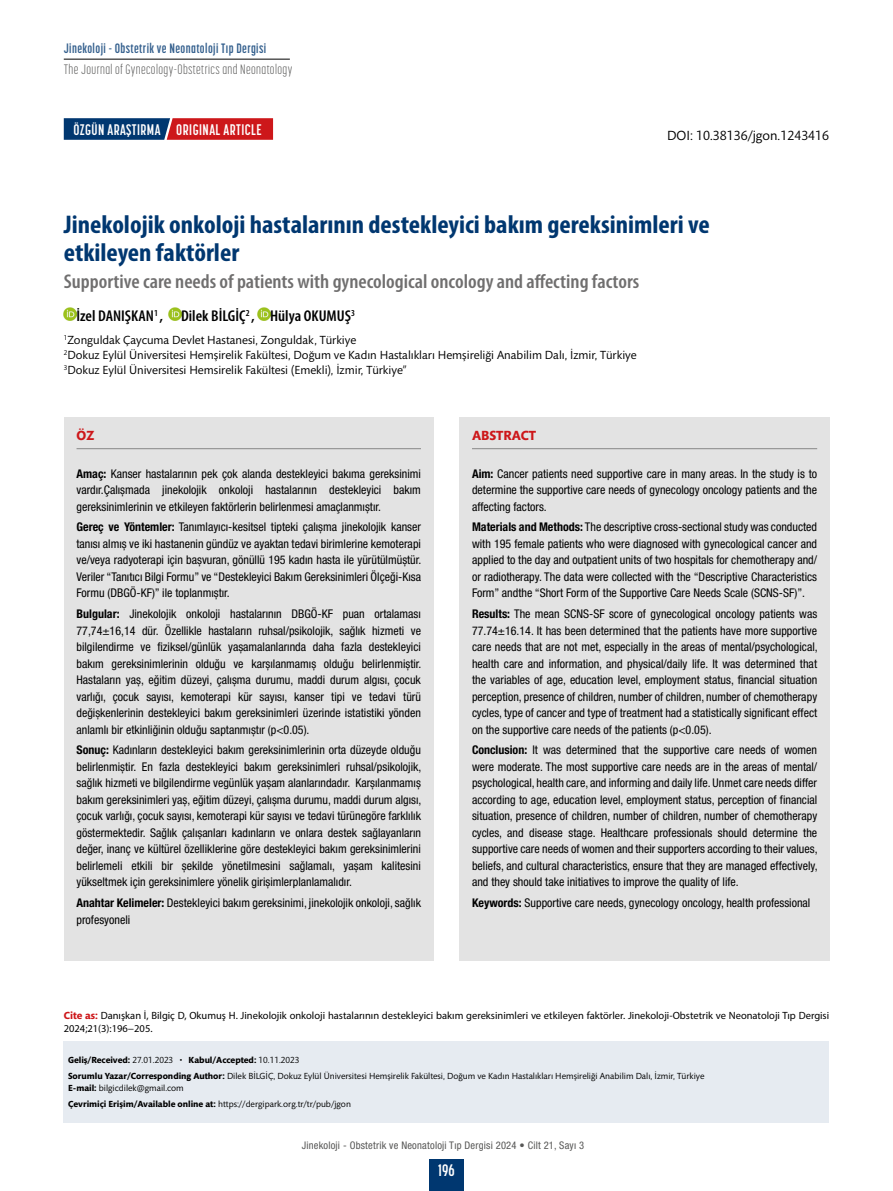
<style>
.page{position:relative;width:893px;height:1191px;background:#fff}
.page>*{position:absolute;margin:0;border:0;box-sizing:border-box;transform-origin:0 0}
.t1{font:700 condensed 25.65px/28.5px "Myriad Pro";color:#003770;scale:1.05 1}
.t2{font:600 condensed 19.95px "Myriad Pro";color:#706f6f;scale:1.05 1}
.t3{font:700 16.5px "Korolev Compressed";color:#fff}
.t4{font:600 condensed 15.6px "Myriad Pro";color:#000;scale:1.05 1}
.t5{font:700 15.15px "Korolev Compressed";letter-spacing:.03em;color:#fff}
.t6{font:300 13.5px "Korolev Compressed";letter-spacing:.03em;color:#575756}
.t7{font:700 13.5px "Korolev Compressed";letter-spacing:.03em;color:#335f8d}
.t8{font:13.5px "Mundo Sans Std";color:#000}
.t9{font:700 13.5px "Mundo Sans Std";color:#cd171a}
.t10{font:condensed 12px/16.5px "Helvetica Neue LT Pro";color:#000;text-align:justify}
.t11{font:12px/15px "Mundo Sans Std";color:#000}
.t12{font:10.5px/13.5px "Myriad Pro";color:#000}
.t13{font:condensed 10.5px "Helvetica Neue LT Pro";letter-spacing:.02em;color:#575756}
.t14{font:9px/16.2px "Mundo Sans Std";color:#000}
.s1{font-weight:700}
.s2{font-family:"Mundo Sans Std";font-weight:700;color:#cd171a}
</style>
<div class="page">
<div style="left:429px;top:1159px;width:34px;height:32px;background:#003770"></div>
<hr style="left:64px;top:59px;width:226px;height:1px;background:#000">
<svg style="left:64px;top:118px;width:209px;height:22px;background:#6b2d4a"></svg>
<div style="left:64px;top:1040px;width:765px;height:82px;background:#e6ebf1"></div>
<div style="left:64px;top:417px;width:370px;height:544px;background:#e3e3e3"></div>
<hr style="left:77px;top:448px;width:344px;height:1px;background:#878787">
<div style="left:459px;top:417px;width:371px;height:544px;background:#e3e3e3"></div>
<hr style="left:472px;top:448px;width:345px;height:1px;background:#878787">
<svg style="left:64px;top:308px;width:13px;height:13px"></svg>
<svg style="left:168px;top:308px;width:13px;height:13px"></svg>
<svg style="left:257px;top:308px;width:13px;height:13px"></svg>
<p class="t7" style="left:64px;top:41px;width:204px">Jinekoloji - Obstetrik ve Neonatoloji Tıp Dergisi</p>
<p class="t6" style="left:64px;top:62px;width:230px">The Journal of Gynecology-Obstetrics and Neonatology</p>
<p class="t5" style="left:73px;top:121px;width:190px">ÖZGÜN ARAŞTIRMA ORIGINAL ARTICLE</p>
<p class="t8" style="left:667px;top:128px;width:164px">DOI: 10.38136/jgon.1243416</p>
<h1 class="t1" style="left:64px;top:210px;width:617px">Jinekolojik onkoloji hastalarının destekleyici bakım gereksinimleri ve etkileyen faktörler</h1>
<h2 class="t2" style="left:64px;top:271px;width:550px">Supportive care needs of patients with gynecological oncology and affecting factors</h2>
<h3 class="t4" style="left:77px;top:307px;width:267px">İzel DANIŞKAN<sup>1</sup> , Dilek BİLGİÇ<sup>2</sup> , Hülya OKUMUŞ<sup>3</sup></h3>
<p class="t11" style="left:64px;top:333px;width:574px"><sup>1</sup>Zonguldak Çaycuma Devlet Hastanesi, Zonguldak, Türkiye<br><sup>2</sup>Dokuz Eylül Üniversitesi Hemşirelik Fakültesi, Doğum ve Kadın Hastalıkları Hemşireliği Anabilim Dalı, İzmir, Türkiye<br><sup>3</sup>Dokuz Eylül Üniversitesi Hemsirelik Fakültesi (Emekli), İzmir, Türkiye”</p>
<p class="t9" style="left:77px;top:428px;width:19px">ÖZ</p>
<p class="t10" style="left:77px;top:465px;width:346px"><span class="s1">Amaç:</span> Kanser hastalarının pek çok alanda destekleyici bakıma gereksinimi vardır.Çalışmada jinekolojik onkoloji hastalarının destekleyici bakım gereksinimlerinin ve etkileyen faktörlerin belirlenmesi amaçlanmıştır.</p>
<p class="t10" style="left:77px;top:519px;width:346px"><span class="s1">Gereç ve Yöntemler:</span> Tanımlayıcı-kesitsel tipteki çalışma jinekolojik kanser tanısı almış ve iki hastanenin gündüz ve ayaktan tedavi birimlerine kemoterapi ve/veya radyoterapi için başvuran, gönüllü 195 kadın hasta ile yürütülmüştür.<br>Veriler “Tanıtıcı Bilgi Formu” ve “Destekleyici Bakım Gereksinimleri Ölçeği-Kısa Formu (DBGÖ-KF)” ile toplanmıştır.</p>
<p class="t10" style="left:77px;top:605px;width:346px"><span class="s1">Bulgular:</span> Jinekolojik onkoloji hastalarının DBGÖ-KF puan ortalaması 77,74±16,14 dür. Özellikle hastaların ruhsal/psikolojik, sağlık hizmeti ve bilgilendirme ve fiziksel/günlük yaşamalanlarında daha fazla destekleyici bakım gereksinimlerinin olduğu ve karşılanmamış olduğu belirlenmiştir.<br>Hastaların yaş, eğitim düzeyi, çalışma durumu, maddi durum algısı, çocuk varlığı, çocuk sayısı, kemoterapi kür sayısı, kanser tipi ve tedavi türü değişkenlerinin destekleyici bakım gereksinimleri üzerinde istatistiki yönden anlamlı bir etkinliğinin olduğu saptanmıştır (p&lt;0.05).</p>
<p class="t10" style="left:77px;top:742px;width:346px"><span class="s1">Sonuç:</span> Kadınların destekleyici bakım gereksinimlerinin orta düzeyde olduğu belirlenmiştir. En fazla destekleyici bakım gereksinimleri ruhsal/psikolojik, sağlık hizmeti ve bilgilendirme vegünlük yaşam alanlarındadır. Karşılanmamış bakım gereksinimleri yaş, eğitim düzeyi, çalışma durumu, maddi durum algısı, çocuk varlığı, çocuk sayısı, kemoterapi kür sayısı ve tedavi türünegöre farklılık göstermektedir. Sağlık çalışanları kadınların ve onlara destek sağlayanların değer, inanç ve kültürel özelliklerine göre destekleyici bakım gereksinimlerini belirlemeli etkili bir şekilde yönetilmesini sağlamalı, yaşam kalitesini yükseltmek için gereksinimlere yönelik girişimlerplanlamalıdır.</p>
<p class="t10" style="left:77px;top:894px;width:346px"><span class="s1">Anahtar Kelimeler:</span> Destekleyici bakım gereksinimi, jinekolojik onkoloji, sağlık profesyoneli</p>
<p class="t9" style="left:472px;top:428px;width:66px">ABSTRACT</p>
<p class="t10" style="left:472px;top:465px;width:347px"><span class="s1">Aim:</span> Cancer patients need supportive care in many areas. In the study is to determine the supportive care needs of gynecology oncology patients and the affecting factors.</p>
<p class="t10" style="left:472px;top:519px;width:347px"><span class="s1">Materials and Methods:</span> The descriptive cross-sectional study was conducted with 195 female patients who were diagnosed with gynecological cancer and applied to the day and outpatient units of two hospitals for chemotherapy and/ or radiotherapy. The data were collected with the “Descriptive Characteristics Form” andthe “Short Form of the Supportive Care Needs Scale (SCNS-SF)”.</p>
<p class="t10" style="left:472px;top:605px;width:347px"><span class="s1">Results:</span> The mean SCNS-SF score of gynecological oncology patients was 77.74±16.14. It has been determined that the patients have more supportive care needs that are not met, especially in the areas of mental/psychological, health care and information, and physical/daily life. It was determined that the variables of age, education level, employment status, financial situation perception, presence of children, number of children, number of chemotherapy cycles, type of cancer and type of treatment had a statistically significant effect on the supportive care needs of the patients (p&lt;0.05).</p>
<p class="t10" style="left:472px;top:742px;width:347px"><span class="s1">Conclusion:</span> It was determined that the supportive care needs of women were moderate. The most supportive care needs are in the areas of mental/ psychological, health care, and informing and daily life. Unmet care needs differ according to age, education level, employment status, perception of financial situation, presence of children, number of children, number of chemotherapy cycles, and disease stage. Healthcare professionals should determine the supportive care needs of women and their supporters according to their values, beliefs, and cultural characteristics, ensure that they are managed effectively, and they should take initiatives to improve the quality of life.</p>
<p class="t10" style="left:472px;top:894px;width:340px"><span class="s1">Keywords:</span> Supportive care needs, gynecology oncology, health professional</p>
<p class="t12" style="left:64px;top:1008px;width:767px"><span class="s2">Cite as:</span> Danışkan İ, Bilgiç D, Okumuş H. Jinekolojik onkoloji hastalarının destekleyici bakım gereksinimleri ve etkileyen faktörler. Jinekoloji-Obstetrik ve Neonatoloji Tıp Dergisi<br>2024;21(3):196−205.</p>
<p class="t14" style="left:68px;top:1051px;width:638px"><span class="s1">Geliş/Received:</span> 27.01.2023 • <span class="s1">Kabul/Accepted:</span> 10.11.2023<br><span class="s1">Sorumlu Yazar/Corresponding Author:</span> Dilek BİLGİÇ, Dokuz Eylül Üniversitesi Hemşirelik Fakültesi, Doğum ve Kadın Hastalıkları Hemşireliği Anabilim Dalı, İzmir, Türkiye</p>
<p class="t14" style="left:68px;top:1080px;width:284px"><span class="s1">E-mail:</span> bilgicdilek@gmail.com<br><span class="s1">Çevrimiçi Erişim/Available online at:</span> https://dergipark.org.tr/tr/pub/jgon</p>
<p class="t13" style="left:302px;top:1139px;width:284px">Jinekoloji - Obstetrik ve Neonatoloji Tıp Dergisi 2024 • Cilt 21, Sayı 3</p>
<h3 class="t3" style="left:438px;top:1160px;width:18px">196</h3>
</div>
